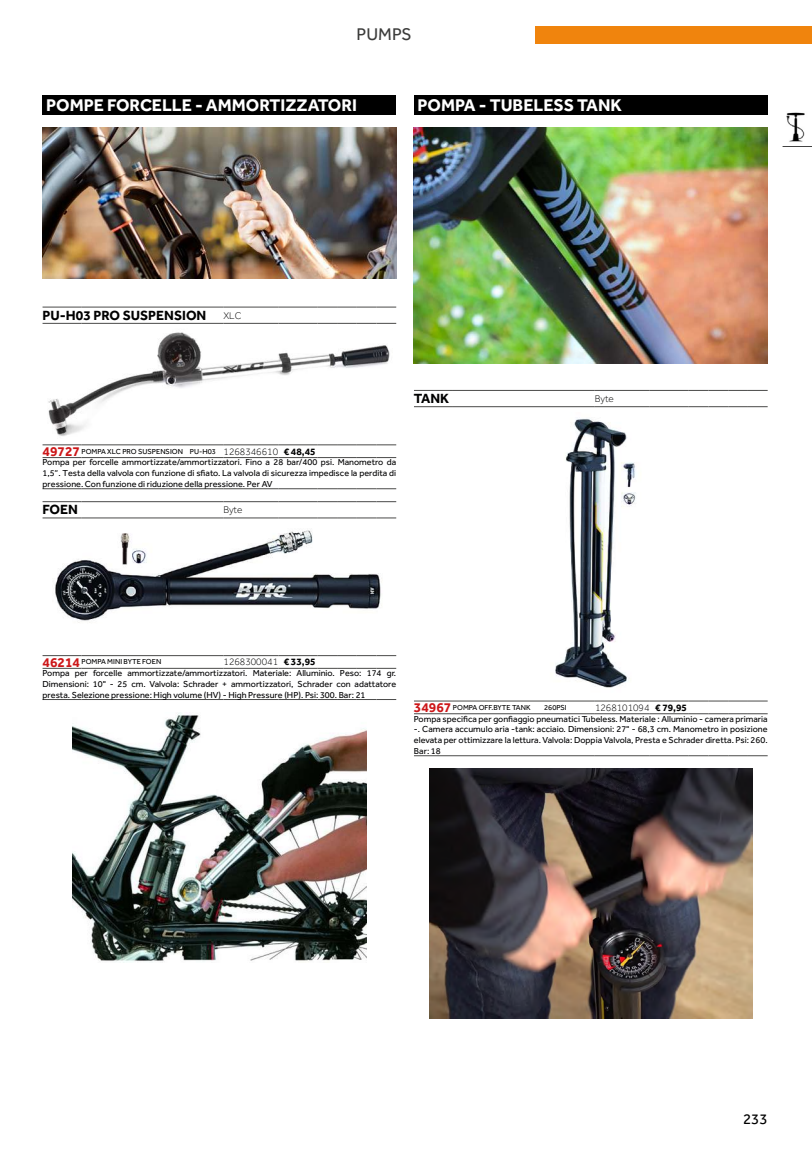
<style>
.page{position:relative;width:812px;height:1149px;background:#fff}
.page>*{position:absolute;margin:0;border:0;box-sizing:border-box;transform-origin:0 0}
.t1{font:700 17.5px "Effra";color:#fff}
.t2{font:17.5px "Effra";color:#3c3c3b}
.t3{font:15px "Effra";color:#000}
.t4{font:700 13.75px "Effra";color:#000}
.t5{font:300 10px "Effra";color:#000}
.t6{font:9px/10.8px "Effra";color:#020203;text-align:justify}
.t7{font:7.5px "Effra";color:#000}
.s1{font-weight:300;font-size:10px}
.s2{font-weight:700;font-size:13.75px;color:#cd1719}
.s3{font-weight:700;font-size:10px}
.s4{font-weight:700}
</style>
<div class="page">
<div style="left:535px;top:27px;width:276px;height:17px;background:#f0840d"></div>
<img style="left:786px;top:112px;width:19px;height:30px">
<svg style="left:782px;top:146px;width:29px;height:1px"></svg>
<div style="left:43px;top:96px;width:353px;height:19px;background:#000"></div>
<img style="left:43px;top:128px;width:353px;height:150px">
<hr style="left:43px;top:444px;width:38px;height:1px;background:#4a4a49">
<hr style="left:81px;top:444px;width:142px;height:1px;background:#4a4a49">
<hr style="left:223px;top:444px;width:55px;height:1px;background:#4a4a49">
<hr style="left:278px;top:444px;width:39px;height:1px;background:#4a4a49">
<svg style="left:317px;top:444px;width:79px;height:1px"></svg>
<hr style="left:43px;top:457px;width:38px;height:1px;background:#4a4a49">
<hr style="left:81px;top:457px;width:142px;height:1px;background:#4a4a49">
<hr style="left:223px;top:457px;width:55px;height:1px;background:#4a4a49">
<hr style="left:278px;top:457px;width:39px;height:1px;background:#4a4a49">
<svg style="left:317px;top:457px;width:79px;height:1px"></svg>
<hr style="left:43px;top:488px;width:38px;height:1px;background:#4a4a49">
<hr style="left:81px;top:488px;width:142px;height:1px;background:#4a4a49">
<hr style="left:223px;top:488px;width:55px;height:1px;background:#4a4a49">
<hr style="left:278px;top:488px;width:39px;height:1px;background:#4a4a49">
<svg style="left:317px;top:488px;width:79px;height:1px"></svg>
<hr style="left:223px;top:323px;width:55px;height:1px;background:#4a4a49">
<hr style="left:278px;top:323px;width:39px;height:1px;background:#4a4a49">
<svg style="left:317px;top:323px;width:79px;height:1px"></svg>
<hr style="left:43px;top:307px;width:38px;height:1px;background:#4a4a49">
<hr style="left:81px;top:307px;width:142px;height:1px;background:#4a4a49">
<hr style="left:43px;top:323px;width:38px;height:1px;background:#4a4a49">
<hr style="left:81px;top:323px;width:142px;height:1px;background:#4a4a49">
<hr style="left:223px;top:307px;width:55px;height:1px;background:#4a4a49">
<hr style="left:278px;top:307px;width:39px;height:1px;background:#4a4a49">
<svg style="left:317px;top:307px;width:79px;height:1px"></svg>
<img style="left:48px;top:332px;width:342px;height:104px">
<hr style="left:43px;top:655px;width:38px;height:1px;background:#4a4a49">
<hr style="left:81px;top:655px;width:142px;height:1px;background:#4a4a49">
<hr style="left:223px;top:655px;width:55px;height:1px;background:#4a4a49">
<hr style="left:278px;top:655px;width:39px;height:1px;background:#4a4a49">
<svg style="left:317px;top:655px;width:79px;height:1px"></svg>
<hr style="left:43px;top:668px;width:38px;height:1px;background:#4a4a49">
<hr style="left:81px;top:668px;width:142px;height:1px;background:#4a4a49">
<hr style="left:223px;top:668px;width:55px;height:1px;background:#4a4a49">
<hr style="left:278px;top:668px;width:39px;height:1px;background:#4a4a49">
<svg style="left:317px;top:668px;width:79px;height:1px"></svg>
<hr style="left:43px;top:699px;width:38px;height:1px;background:#4a4a49">
<hr style="left:81px;top:699px;width:142px;height:1px;background:#4a4a49">
<hr style="left:223px;top:699px;width:55px;height:1px;background:#4a4a49">
<hr style="left:278px;top:699px;width:39px;height:1px;background:#4a4a49">
<svg style="left:317px;top:699px;width:79px;height:1px"></svg>
<hr style="left:223px;top:517px;width:55px;height:1px;background:#4a4a49">
<hr style="left:278px;top:517px;width:39px;height:1px;background:#4a4a49">
<svg style="left:317px;top:517px;width:79px;height:1px"></svg>
<hr style="left:43px;top:501px;width:38px;height:1px;background:#4a4a49">
<hr style="left:81px;top:501px;width:142px;height:1px;background:#4a4a49">
<hr style="left:43px;top:517px;width:38px;height:1px;background:#4a4a49">
<hr style="left:81px;top:517px;width:142px;height:1px;background:#4a4a49">
<hr style="left:223px;top:501px;width:55px;height:1px;background:#4a4a49">
<hr style="left:278px;top:501px;width:39px;height:1px;background:#4a4a49">
<svg style="left:317px;top:501px;width:79px;height:1px"></svg>
<img style="left:55px;top:530px;width:327px;height:93px">
<img style="left:72px;top:712px;width:294px;height:249px">
<div style="left:414px;top:96px;width:353px;height:19px;background:#000"></div>
<img style="left:414px;top:128px;width:353px;height:235px">
<hr style="left:414px;top:700px;width:39px;height:1px;background:#4a4a49">
<hr style="left:453px;top:700px;width:141px;height:1px;background:#4a4a49">
<hr style="left:594px;top:700px;width:55px;height:1px;background:#4a4a49">
<hr style="left:649px;top:700px;width:39px;height:1px;background:#4a4a49">
<svg style="left:688px;top:700px;width:79px;height:1px"></svg>
<hr style="left:414px;top:713px;width:39px;height:1px;background:#4a4a49">
<hr style="left:453px;top:713px;width:141px;height:1px;background:#4a4a49">
<hr style="left:594px;top:713px;width:55px;height:1px;background:#4a4a49">
<hr style="left:649px;top:713px;width:39px;height:1px;background:#4a4a49">
<svg style="left:688px;top:713px;width:79px;height:1px"></svg>
<hr style="left:414px;top:755px;width:39px;height:1px;background:#4a4a49">
<hr style="left:453px;top:755px;width:141px;height:1px;background:#4a4a49">
<hr style="left:594px;top:755px;width:55px;height:1px;background:#4a4a49">
<hr style="left:649px;top:755px;width:39px;height:1px;background:#4a4a49">
<svg style="left:688px;top:755px;width:79px;height:1px"></svg>
<hr style="left:594px;top:406px;width:55px;height:1px;background:#4a4a49">
<hr style="left:649px;top:406px;width:39px;height:1px;background:#4a4a49">
<svg style="left:688px;top:406px;width:79px;height:1px"></svg>
<hr style="left:414px;top:390px;width:39px;height:1px;background:#4a4a49">
<hr style="left:453px;top:390px;width:141px;height:1px;background:#4a4a49">
<hr style="left:414px;top:406px;width:39px;height:1px;background:#4a4a49">
<hr style="left:453px;top:406px;width:141px;height:1px;background:#4a4a49">
<hr style="left:594px;top:390px;width:55px;height:1px;background:#4a4a49">
<hr style="left:649px;top:390px;width:39px;height:1px;background:#4a4a49">
<svg style="left:688px;top:390px;width:79px;height:1px"></svg>
<img style="left:555px;top:418px;width:81px;height:270px">
<img style="left:429px;top:768px;width:323px;height:249px">
<h1 class="t2" style="left:356px;top:24px;width:57px">PUMPS</h1>
<h1 class="t1" style="left:46px;top:95px;width:312px">POMPE FORCELLE - AMMORTIZZATORI</h1>
<h1 class="t1" style="left:417px;top:95px;width:206px">POMPA - TUBELESS TANK</h1>
<h3 class="t4" style="left:43px;top:307px;width:200px">PU-H03 PRO SUSPENSION <span class="s1">XLC</span></h3>
<p class="t7" style="left:43px;top:446px;width:274px"><span class="s2">49727</span> POMPA XLC PRO SUSPENSION PU-H03 <span class="s1">1268346610</span> <span class="s3">€ 48,45</span></p>
<p class="t6" style="left:43px;top:456px;width:355px">Pompa per forcelle ammortizzate/ammortizzatori. Fino a 28 bar/400 psi. Manometro da 1,5“. Testa della valvola con funzione di sfiato. La valvola di sicurezza impedisce la perdita di pressione. Con funzione di riduzione della pressione. Per AV</p>
<h3 class="t4" style="left:43px;top:501px;width:37px">FOEN</h3>
<p class="t5" style="left:223px;top:504px;width:21px">Byte</p>
<h3 class="t4" style="left:414px;top:390px;width:37px">TANK</h3>
<p class="t5" style="left:594px;top:393px;width:21px">Byte</p>
<p class="t7" style="left:43px;top:657px;width:120px"><span class="s2">46214</span> POMPA MINI BYTE FOEN</p>
<p class="t5" style="left:223px;top:656px;width:93px">1268300041 <span class="s4">€ 33,95</span></p>
<p class="t6" style="left:43px;top:667px;width:355px">Pompa per forcelle ammortizzate/ammortizzatori. Materiale: Alluminio. Peso: 174 gr.<br>Dimensioni: 10" - 25 cm. Valvola: Schrader + ammortizzatori, Schrader con adattatore presta. Selezione pressione: High volume (HV) - High Pressure (HP). Psi: 300. Bar: 21</p>
<p class="t7" style="left:414px;top:702px;width:118px"><span class="s2">34967</span> POMPA OFF.BYTE TANK</p>
<p class="t7" style="left:544px;top:702px;width:24px">260PSI</p>
<p class="t5" style="left:595px;top:701px;width:93px">1268101094 <span class="s4">€ 79,95</span></p>
<p class="t6" style="left:414px;top:712px;width:355px">Pompa specifica per gonfiaggio pneumatici Tubeless. Materiale : Alluminio - camera primaria -. Camera accumulo aria -tank: acciaio. Dimensioni: 27" - 68,3 cm. Manometro in posizione elevata per ottimizzare la lettura. Valvola: Doppia Valvola, Presta e Schrader diretta. Psi: 260.<br>Bar: 18</p>
<h2 class="t3" style="left:743px;top:1110px;width:26px">233</h2>
</div>
